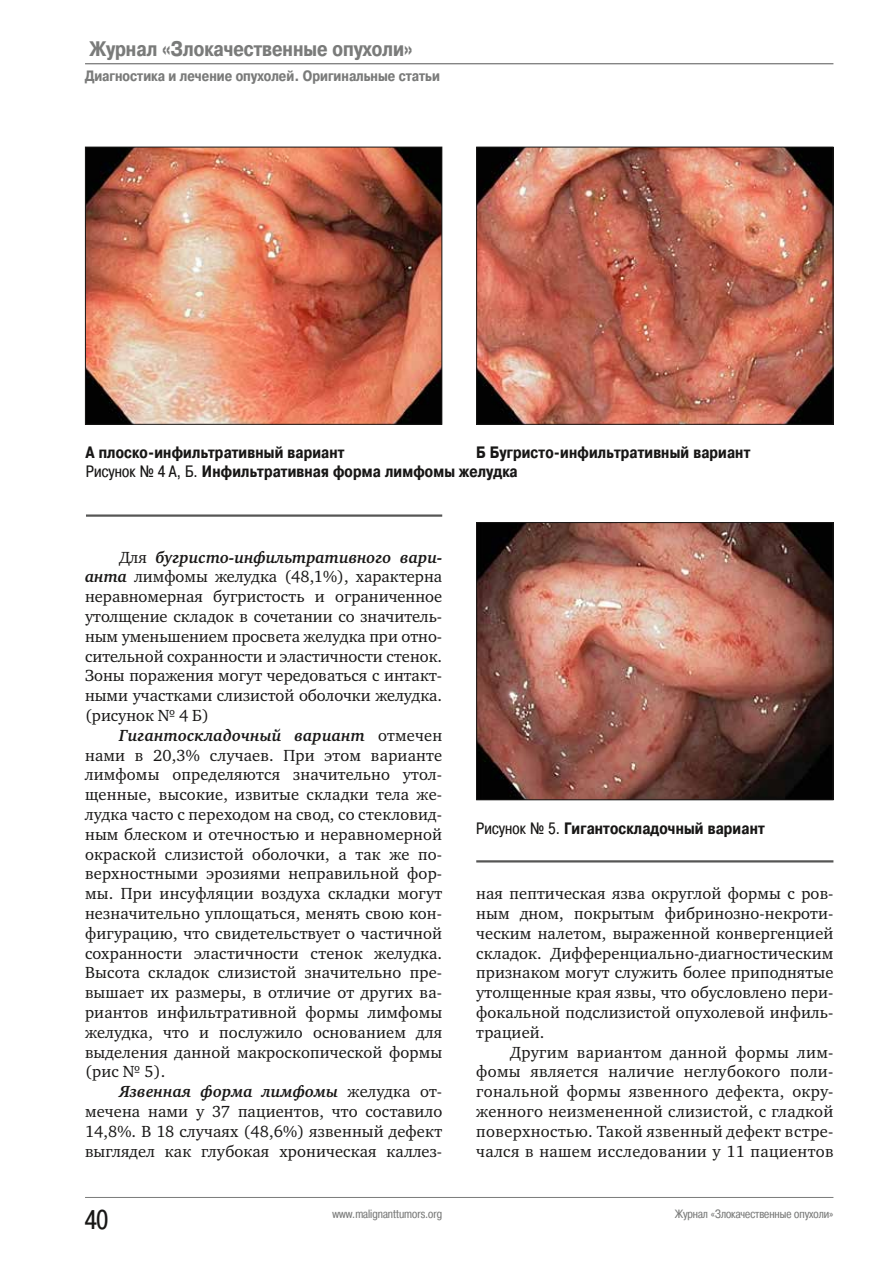
<style>
.page{position:relative;width:893px;height:1263px;background:#fff}
.page>*{position:absolute;margin:0;border:0;box-sizing:border-box;transform-origin:0 0}
.t1{font:27px "Pragmatica Cond C";color:#181716}
.t2{font:700 21px "Pragmatica Cond C";color:#7a7b7a}
.t3{font:16.5px/19.8px "Charter C";letter-spacing:.005em;color:#181716;text-align:justify}
.t4{font:700 16.5px/19.8px "Pragmatica Cond C";letter-spacing:.01em;color:#181716}
.t5{font:700 15px "Pragmatica Cond C";color:#7a7b7a}
.t6{font:12px "Pragmatica Cond C";color:#7a7b7a}
.s1{font-weight:400}
.s2{font-weight:700;font-style:italic}
</style>
<div class="page">
<hr style="left:85px;top:63px;width:748px;height:1px;background:#565655">
<hr style="left:85px;top:1197px;width:748px;height:1px;background:#7a7b7a">
<img style="left:87px;top:149px;width:353px;height:274px">
<div style="left:85px;top:147px;width:357px;height:278px;border:1px solid #181716"></div>
<img style="left:478px;top:149px;width:353px;height:274px">
<div style="left:476px;top:147px;width:357px;height:278px;border:1px solid #181716"></div>
<img style="left:478px;top:524px;width:353px;height:274px">
<div style="left:476px;top:522px;width:357px;height:278px;border:1px solid #181716"></div>
<hr style="left:476px;top:860px;width:357px;height:2px;background:#565655">
<hr style="left:86px;top:514px;width:356px;height:3px;background:#565655">
<p class="t2" style="left:90px;top:37px;width:324px">Журнал «Злокачественные опухоли»</p>
<p class="t5" style="left:85px;top:68px;width:356px">Диагностика и лечение опухолей. Оригинальные статьи</p>
<p class="t4" style="left:86px;top:442px;width:260px">А плоско-инфильтративный вариант</p>
<p class="t4" style="left:86px;top:442px;width:666px;text-indent:390px">Б Бугристо-инфильтративный вариант<br><span class="s1">Рисунок № 4 А, Б.</span> Инфильтративная форма лимфомы желудка</p>
<p class="t3" style="left:85px;top:547px;width:359px;text-indent:34px">Для <span class="s2">бугристо-инфильтративного вари&shy;анта</span> лимфомы желудка (48,1%), характерна неравномерная бугристость и ограниченное утолщение складок в сочетании со значитель&shy;ным уменьшением просвета желудка при отно&shy;сительной сохранности и эластичности стенок.<br>Зоны поражения могут чередоваться с интакт&shy;ными участками слизистой оболочки желудка. (рисунок № 4 Б)</p>
<p class="t3" style="left:85px;top:725px;width:359px;text-indent:34px"><span class="s2">Гигантоскладочный вариант</span> отмечен нами в 20,3% случаев. При этом варианте лимфомы определяются значительно утол&shy;щенные, высокие, извитые складки тела же&shy;лудка часто с переходом на свод, со стекловид&shy;ным блеском и отечностью и неравномерной окраской слизистой оболочки, а так же по&shy;верхностными эрозиями неправильной фор&shy;мы. При инсуфляции воздуха складки могут незначительно уплощаться, менять свою кон&shy;фигурацию, что свидетельствует о частичной сохранности эластичности стенок желудка.<br>Высота складок слизистой значительно пре&shy;вышает их размеры, в отличие от других ва&shy;риантов инфильтративной формы лимфомы желудка, что и послужило основанием для выделения данной макроскопической формы (рис № 5).</p>
<p class="t3" style="left:85px;top:1082px;width:359px;text-indent:34px"><span class="s2">Язвенная форма лимфомы</span> желудка от&shy;мечена нами у 37 пациентов, что составило 14,8%. В 18 случаях (48,6%) язвенный дефект выглядел как глубокая хроническая каллез-</p>
<p class="t4" style="left:476px;top:819px;width:290px"><span class="s1">Рисунок № 5.</span> Гигантоскладочный вариант</p>
<p class="t3" style="left:476px;top:884px;width:359px">ная пептическая язва округлой формы с ров&shy;ным дном, покрытым фибринозно-некроти&shy;ческим налетом, выраженной конвергенцией складок. Дифференциально-диагностическим признаком могут служить более приподнятые утолщенные края язвы, что обусловлено пери&shy;фокальной подслизистой опухолевой инфиль&shy;трацией.</p>
<p class="t3" style="left:476px;top:1042px;width:359px;text-indent:34px">Другим вариантом данной формы лим&shy;фомы является наличие неглубокого поли&shy;гональной формы язвенного дефекта, окру&shy;женного неизмененной слизистой, с гладкой поверхностью. Такой язвенный дефект встре&shy;чался в нашем исследовании у 11 пациентов</p>
<h1 class="t1" style="left:85px;top:1205px;width:25px">40</h1>
<p class="t6" style="left:332px;top:1207px;width:111px">www.malignanttumors.org</p>
<p class="t6" style="left:675px;top:1207px;width:160px">Журнал «Злокачественные опухоли»</p>
</div>
